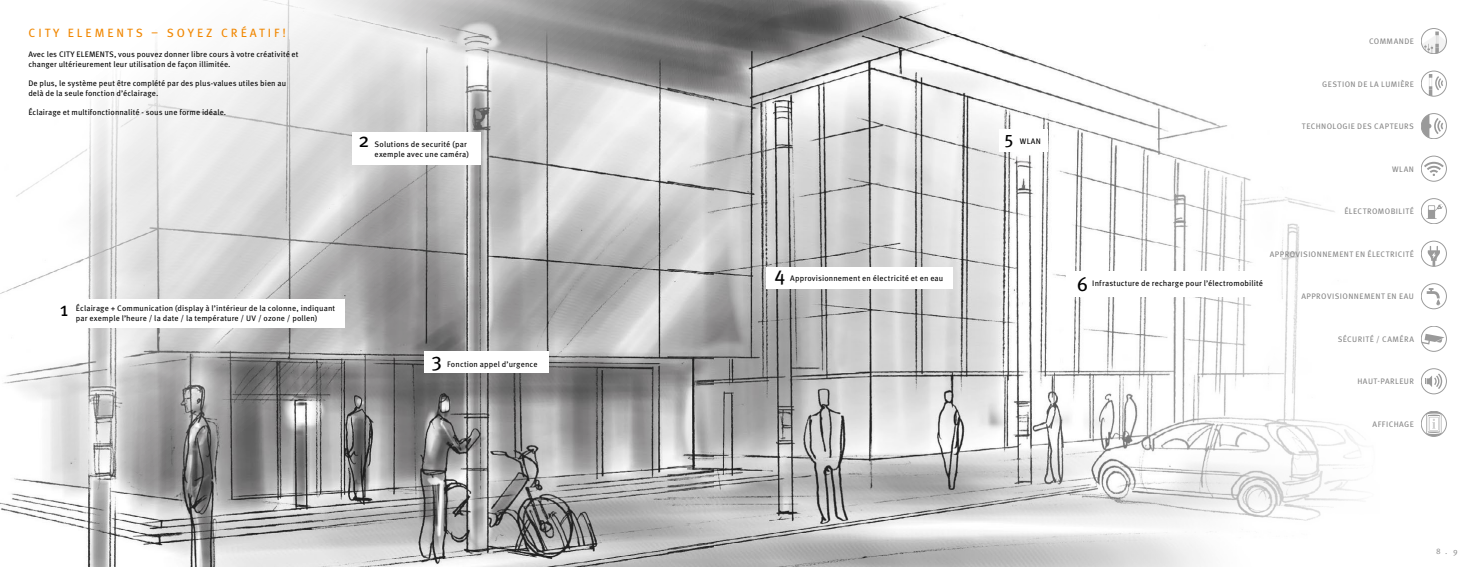
<style>
.page{position:relative;width:1475px;height:567px;background:#fff}
.page>*{position:absolute;margin:0;border:0;box-sizing:border-box;transform-origin:0 0}
.t1{font:20px "Meta Pro";color:#000}
.t2{font:18px "Meta Pro";color:#000}
.t3{font:12px "Meta Pro";letter-spacing:.25em;color:#f18700}
.t4{font:8px/9.6px "Meta Pro";letter-spacing:.015em;color:#000}
.t5{font:8px "Meta Pro";letter-spacing:.055em;color:#878787}
.t6{font:8px "Meta Pro Norm";color:#878787}
</style>
<div class="page">
<img style="left:0;top:0;width:952px;height:567px">
<svg style="left:952px;top:15px;width:495px;height:552px"></svg>
<div style="left:1420px;top:28px;width:26px;height:26px;border:1px solid #000;border-radius:50%"></div>
<svg style="left:1421px;top:31px;width:25px;height:23px"></svg>
<svg style="left:1427px;top:246px;width:12px;height:20px"></svg>
<div style="left:1420px;top:241px;width:26px;height:25px;border:1px solid #000;border-radius:50%"></div>
<svg style="left:1426px;top:204px;width:16px;height:15px"></svg>
<div style="left:1420px;top:198px;width:26px;height:26px;border:1px solid #000;border-radius:50%"></div>
<svg style="left:1423px;top:162px;width:20px;height:14px"></svg>
<div style="left:1420px;top:156px;width:26px;height:25px;border:1px solid #000;border-radius:50%"></div>
<div style="left:1420px;top:113px;width:26px;height:26px;border:1px solid #000;border-radius:50%"></div>
<svg style="left:1420px;top:114px;width:22px;height:24px"></svg>
<div style="left:1420px;top:71px;width:26px;height:25px;border:1px solid #000;border-radius:50%"></div>
<svg style="left:1428px;top:74px;width:14px;height:22px"></svg>
<svg style="left:1426px;top:288px;width:13px;height:17px"></svg>
<div style="left:1420px;top:283px;width:26px;height:26px;border:1px solid #000;border-radius:50%"></div>
<svg style="left:1422px;top:334px;width:22px;height:10px"></svg>
<div style="left:1420px;top:326px;width:26px;height:25px;border:1px solid #000;border-radius:50%"></div>
<svg style="left:1425px;top:373px;width:16px;height:16px"></svg>
<div style="left:1420px;top:369px;width:26px;height:25px;border:1px solid #000;border-radius:50%"></div>
<div style="left:1420px;top:411px;width:26px;height:26px;border:1px solid #000;border-radius:50%"></div>
<svg style="left:1425px;top:411px;width:15px;height:25px"></svg>
<div style="left:51px;top:299px;width:294px;height:28px;background:#fff"></div>
<div style="left:424px;top:352px;width:125px;height:21px;background:#fff"></div>
<div style="left:351px;top:133px;width:129px;height:32px;background:#fff"></div>
<div style="left:1066px;top:271px;width:207px;height:25px;background:#fff"></div>
<div style="left:766px;top:267px;width:186px;height:22px;background:#fff"></div>
<div style="left:999px;top:130px;width:48px;height:22px;background:#fff"></div>
<h3 class="t3" style="left:28px;top:26px;width:259px">CITY ELEMENTS – SOYEZ CRÉATIF!</h3>
<p class="t4" style="left:28px;top:50px;width:272px">Avec les CITY ELEMENTS, vous pouvez donner libre cours à votre créativité et changer ultérieurement leur utilisation de façon illimitée.</p>
<p class="t4" style="left:28px;top:79px;width:259px">De plus, le système peut être complété par des plus-values utiles bien au delà de la seule fonction d’éclairage.</p>
<p class="t4" style="left:28px;top:107px;width:199px">Éclairage et multifonctionnalité - sous une forme idéale.</p>
<h1 class="t1" style="left:358px;top:127px;width:13px">2</h1>
<p class="t4" style="left:374px;top:139px;width:96px;line-height:10px">Solutions de securité (par exemple avec une caméra)</p>
<h1 class="t1" style="left:60px;top:297px;width:10px">1</h1>
<p class="t4" style="left:76px;top:304px;width:261px;line-height:10px">Éclairage + Communication (display à l’intérieur de la colonne, indiquant par exemple l’heure / la date / la température / UV / ozone / pollen)</p>
<h1 class="t1" style="left:431px;top:347px;width:12px">3</h1>
<p class="t4" style="left:447px;top:359px;width:92px">Fonction appel d’urgence</p>
<p class="t5" style="left:1368px;top:36px;width:46px">COMMANDE</p>
<p class="t5" style="left:1321px;top:79px;width:93px">GESTION DE LA LUMIÈRE</p>
<p class="t5" style="left:1301px;top:121px;width:113px">TECHNOLOGIE DES CAPTEURS</p>
<p class="t5" style="left:1391px;top:164px;width:23px">WLAN</p>
<p class="t5" style="left:1344px;top:206px;width:71px">ÉLECTROMOBILITÉ</p>
<p class="t5" style="left:1269px;top:249px;width:146px">APPROVISIONNEMENT EN ÉLECTRICITÉ</p>
<p class="t5" style="left:1301px;top:291px;width:114px">APPROVISIONNEMENT EN EAU</p>
<p class="t5" style="left:1337px;top:334px;width:78px">SÉCURITÉ / CAMÉRA</p>
<p class="t5" style="left:1356px;top:377px;width:58px">HAUT-PARLEUR</p>
<p class="t5" style="left:1372px;top:419px;width:43px">AFFICHAGE</p>
<h2 class="t2" style="left:1004px;top:127px;width:10px">5</h2>
<p class="t4" style="left:1019px;top:137px;width:22px">WLAN</p>
<h1 class="t1" style="left:774px;top:261px;width:13px">4</h1>
<h1 class="t1" style="left:1076px;top:271px;width:13px">6</h1>
<p class="t4" style="left:1092px;top:278px;width:172px">Infrastucture de recharge pour l’électromobilité</p>
<p class="t4" style="left:790px;top:273px;width:155px">Approvisionnement en électricité et en eau</p>
<p class="t6" style="left:1435px;top:545px;width:23px">8 . 9</p>
</div>
